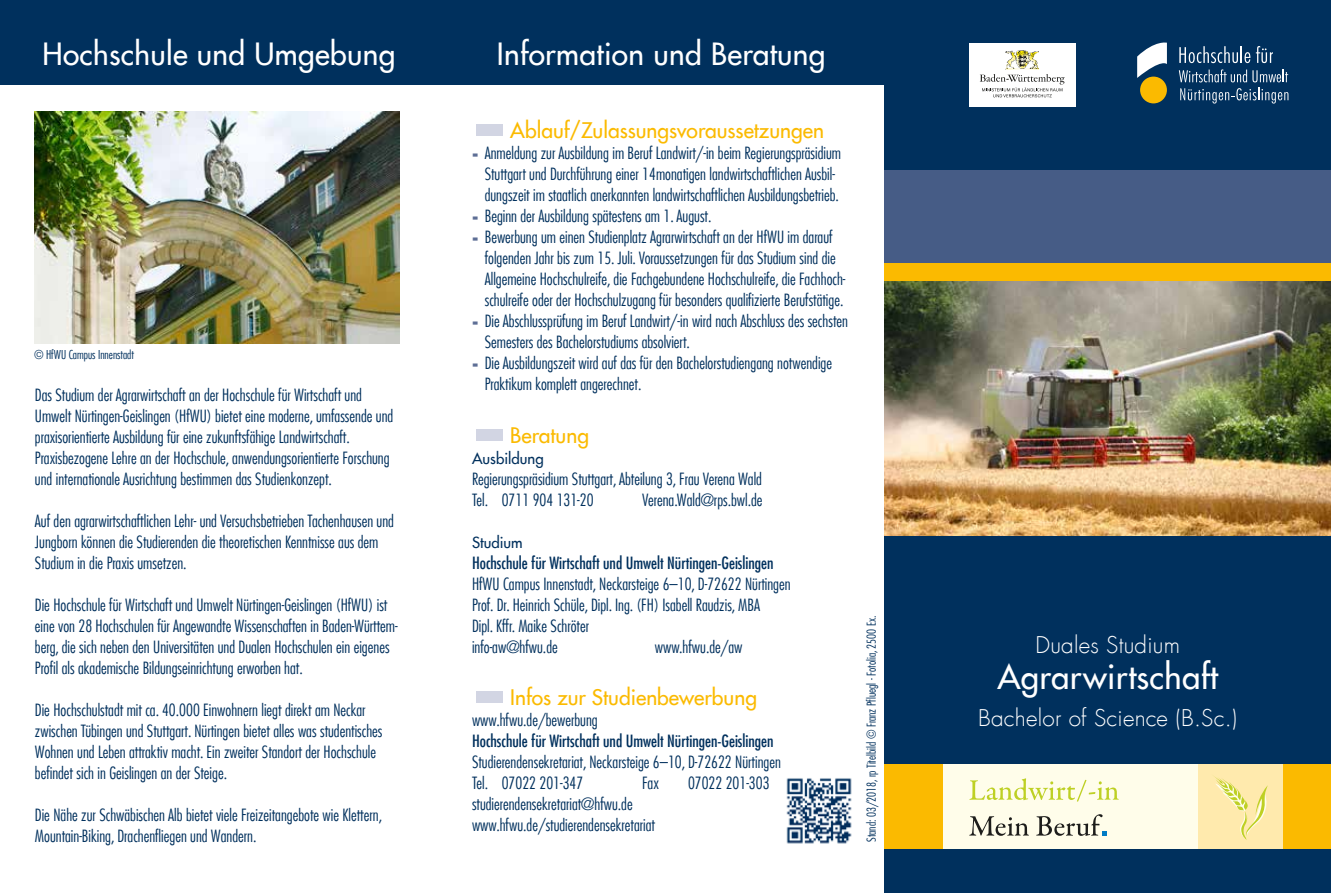
<style>
.page{position:relative;width:1331px;height:893px;background:#fff}
.page>*{position:absolute;margin:0;border:0;box-sizing:border-box;transform-origin:0 0}
.t1{font:500 33px "Futura Com";letter-spacing:.01em;color:#fff}
.t2{font:500 30px "Futura Com";letter-spacing:.01em;color:#fff}
.t3{font:300 22.5px "Futura Com";letter-spacing:.01em;color:#fff}
.t4{font:500 21px "Futura Com";color:#fbba00}
.t5{font:300 condensed 16.5px/21px "Futura Com";color:#00305d}
.t6{font:500 condensed 16.5px "Futura Com";color:#00305d}
.t7{font:500 15px "Futura Com";color:#00305d}
.t8{font:300 condensed 12px "Futura Com";color:#00305d}
</style>
<div class="page">
<div style="left:0;top:0;width:893px;height:85px;background:#00305d"></div>
<div style="left:884px;top:0;width:447px;height:893px;background:#00305d"></div>
<img style="left:884px;top:281px;width:447px;height:254px">
<div style="left:1282px;top:764px;width:49px;height:85px;background:#fbba00"></div>
<div style="left:884px;top:764px;width:61px;height:85px;background:#fbba00"></div>
<div style="left:943px;top:764px;width:339px;height:85px;background:#fffdea"></div>
<div style="left:1197px;top:764px;width:85px;height:85px;background:#ffeaad"></div>
<svg style="left:969px;top:778px;width:150px;height:24px"></svg>
<svg style="left:969px;top:814px;width:138px;height:22px"></svg>
<svg style="left:1214px;top:776px;width:54px;height:64px"></svg>
<div style="left:884px;top:170px;width:447px;height:94px;background:#465c86"></div>
<div style="left:884px;top:264px;width:447px;height:17px;background:#fbba00"></div>
<div style="left:969px;top:43px;width:107px;height:64px;background:#fff"></div>
<svg style="left:1137px;top:43px;width:30px;height:35px"></svg>
<div style="left:1140px;top:77px;width:27px;height:26px;background:#fbba00;border-radius:50%"></div>
<svg style="left:1179px;top:69px;width:109px;height:13px"></svg>
<svg style="left:1179px;top:46px;width:71px;height:17px"></svg>
<svg style="left:1256px;top:46px;width:17px;height:17px"></svg>
<svg style="left:1180px;top:88px;width:108px;height:16px"></svg>
<img style="left:1005px;top:51px;width:34px;height:18px">
<svg style="left:980px;top:74px;width:85px;height:23px"></svg>
<img style="left:34px;top:112px;width:366px;height:232px">
<img style="left:786px;top:778px;width:66px;height:66px">
<h2 class="t2" style="left:43px;top:31px;width:354px">Hochschule und Umgebung</h2>
<h2 class="t2" style="left:497px;top:31px;width:330px">Information und Beratung</h2>
<p class="t8" style="left:34px;top:346px;width:102px">© HfWU Campus Innenstadt</p>
<p class="t5" style="left:35px;top:384px;width:360px">Das Studium der Agrarwirtschaft an der Hochschule für Wirtschaft und Umwelt Nürtingen-Geislingen (HfWU) bietet eine moderne, umfassende und praxisorientierte Ausbildung für eine zukunftsfähige Landwirtschaft.<br>Praxisbezogene Lehre an der Hochschule, anwendungsorientierte Forschung und internationale Ausrichtung bestimmen das Studienkonzept.</p>
<p class="t5" style="left:35px;top:510px;width:361px">Auf den agrarwirtschaftlichen Lehr- und Versuchsbetrieben Tachenhausen und<br>Jungborn können die Studierenden die theoretischen Kenntnisse aus dem<br>Studium in die Praxis umsetzen.</p>
<p class="t5" style="left:35px;top:594px;width:364px">Die Hochschule für Wirtschaft und Umwelt Nürtingen-Geislingen (HfWU) ist eine von 28 Hochschulen für Angewandte Wissenschaften in Baden-Württem&shy;berg, die sich neben den Universitäten und Dualen Hochschulen ein eigenes Profil als akademische Bildungseinrichtung erworben hat.</p>
<p class="t5" style="left:35px;top:699px;width:349px">Die Hochschulstadt mit ca. 40.000 Einwohnern liegt direkt am Neckar zwischen Tübingen und Stuttgart. Nürtingen bietet alles was studentisches Wohnen und Leben attraktiv macht. Ein zweiter Standort der Hochschule befindet sich in Geislingen an der Steige.</p>
<p class="t5" style="left:35px;top:804px;width:349px">Die Nähe zur Schwäbischen Alb bietet viele Freizeitangebote wie Klettern,<br>Mountain-Biking, Drachenfliegen und Wandern.</p>
<p class="t4" style="left:510px;top:115px;width:315px">Ablauf/Zulassungsvoraussetzungen</p>
<p class="t5" style="left:485px;top:142px;width:365px">Anmeldung zur Ausbildung im Beruf Landwirt/-in beim Regierungspräsidium Stuttgart und Durchführung einer 14monatigen landwirtschaftlichen Ausbil&shy;dungszeit im staatlich anerkannten landwirtschaftlichen Ausbildungsbetrieb.<br>Beginn der Ausbildung spätestens am 1. August.<br>Bewerbung um einen Studienplatz Agrarwirtschaft an der HfWU im darauf folgenden Jahr bis zum 15. Juli. Voraussetzungen für das Studium sind die Allgemeine Hochschulreife, die Fachgebundene Hochschulreife, die Fachhoch&shy;schulreife oder der Hochschulzugang für besonders qualifizierte Berufstätige.<br>Die Abschlussprüfung im Beruf Landwirt/-in wird nach Abschluss des sechsten Semesters des Bachelorstudiums absolviert.<br>Die Ausbildungszeit wird auf das für den Bachelorstudiengang notwendige Praktikum komplett angerechnet.</p>
<p class="t4" style="left:510px;top:419px;width:80px">Beratung</p>
<p class="t7" style="left:472px;top:447px;width:73px">Ausbildung</p>
<p class="t5" style="left:472px;top:468px;width:291px">Regierungspräsidium Stuttgart, Abteilung 3, Frau Verena Wald<br>Tel. 0711 904 131-20</p>
<p class="t5" style="left:642px;top:489px;width:122px">Verena.Wald@rps.bwl.de</p>
<p class="t7" style="left:472px;top:531px;width:52px">Studium</p>
<p class="t6" style="left:472px;top:551px;width:303px">Hochschule für Wirtschaft und Umwelt Nürtingen-Geislingen</p>
<p class="t5" style="left:472px;top:573px;width:320px">HfWU Campus Innenstadt, Neckarsteige 6–10, D-72622 Nürtingen Prof. Dr. Heinrich Schüle, Dipl. Ing. (FH) Isabell Raudzis, MBA<br>Dipl. Kffr. Maike Schröter<br>info-aw@hfwu.de</p>
<p class="t5" style="left:655px;top:636px;width:89px">www.hfwu.de/aw</p>
<p class="t4" style="left:510px;top:682px;width:248px">Infos zur Studienbewerbung</p>
<p class="t5" style="left:472px;top:709px;width:127px">www.hfwu.de/bewerbung</p>
<p class="t6" style="left:472px;top:730px;width:303px">Hochschule für Wirtschaft und Umwelt Nürtingen-Geislingen</p>
<p class="t5" style="left:472px;top:751px;width:310px">Studierendensekretariat, Neckarsteige 6–10, D-72622 Nürtingen<br>Tel. 07022 201-347</p>
<p class="t5" style="left:642px;top:772px;width:18px">Fax</p>
<p class="t5" style="left:688px;top:772px;width:83px">07022 201-303</p>
<p class="t5" style="left:472px;top:793px;width:184px">studierendensekretariat@hfwu.de www.hfwu.de/studierendensekretariat</p>
<p class="t8" style="left:864px;top:842px;width:228px;rotate:-90deg">Stand: 03/2018, rp Titelbild © Franz Pfluegl - Fotolia, 2500 Ex.</p>
<h3 class="t3" style="left:1035px;top:630px;width:146px">Duales Studium</h3>
<h1 class="t1" style="left:997px;top:652px;width:222px">Agrarwirtschaft</h1>
<h3 class="t3" style="left:978px;top:703px;width:261px">Bachelor of Science (B.Sc.)</h3>
</div>
